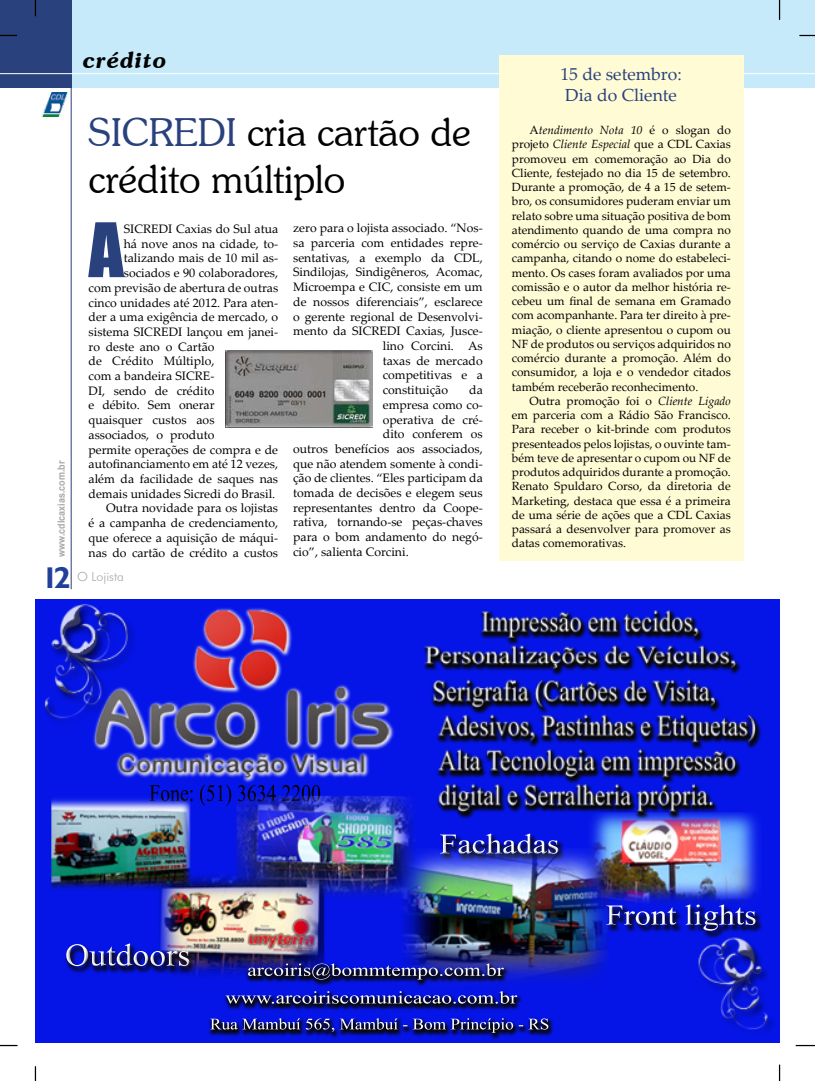
<style>
.page{position:relative;width:815px;height:1081px;background:#fff}
.page>*{position:absolute;margin:0;border:0;box-sizing:border-box;transform-origin:0 0}
.t1{font:69.38px "Impact";color:#29417c}
.t2{font:300 38.75px/46.5px "Souvenir IT Cby BT";color:#000}
.t3{font:700 30px "Humanist 521 BT";color:#21409a}
.t4{font:italic 600 22.5px "Souvenir IT Cby BT";letter-spacing:.05em;color:#000}
.t5{font:17.5px/21px "Palatino Linotype";color:#29417c}
.t6{font:300 12.5px "Futura BT";color:#a7a9ac}
.t7{font:12.25px "Palatino Linotype";color:#000}
.t8{font:11.88px "Palatino Linotype";color:#000}
.t9{font:italic 11.88px "Palatino Linotype";color:#000}
.t10{font:700 10px "Arial";color:#a7a9ac;scale:.9 1}
.s1{color:#29417c}
.s2{font-style:normal}
.s3{font-style:italic}
</style>
<div class="page">
<hr style="left:71px;top:0;width:1px;height:589px;background:#29417c">
<div style="left:71px;top:0;width:744px;height:88px;background:#c7eafb"></div>
<div style="left:0;top:0;width:71px;height:88px;background:#29417c"></div>
<svg style="left:779px;top:0;width:1px;height:20px"></svg>
<svg style="left:35px;top:0;width:1px;height:16px"></svg>
<svg style="left:799px;top:35px;width:16px;height:1px"></svg>
<svg style="left:0;top:35px;width:17px;height:1px"></svg>
<svg style="left:35px;top:1066px;width:1px;height:15px"></svg>
<svg style="left:0;top:1045px;width:18px;height:1px"></svg>
<svg style="left:779px;top:1064px;width:1px;height:17px"></svg>
<svg style="left:796px;top:1045px;width:19px;height:1px"></svg>
<hr style="left:0;top:73px;width:815px;height:1px;background:#fff">
<img style="left:41px;top:93px;width:26px;height:24px">
<div style="left:500px;top:55px;width:244px;height:506px;background:#fffbd5"></div>
<img style="left:225px;top:350px;width:147px;height:77px">
<img style="left:35px;top:599px;width:744px;height:443px">
<p class="t10" style="left:55px;top:557px;width:109px;rotate:-90deg">www.cdlcaxias.com.br</p>
<p class="t3" style="left:42px;top:559px;width:30px">12</p>
<p class="t4" style="left:82px;top:46px;width:85px">crédito</p>
<p class="t5" style="left:561px;top:63px;width:123px">15 de setembro:<br>Dia do Cliente</p>
<p class="t2" style="left:89px;top:109px;width:384px"><span class="s1">SICREDI</span> cria cartão de crédito múltiplo</p>
<p class="t9" style="left:530px;top:122px;width:203px"><span class="s2">A</span>tendimento Nota 10 <span class="s2">é o slogan do</span></p>
<p class="t8" style="left:512px;top:136px;width:220px">projeto <span class="s3">Cliente Especial</span> que a CDL Caxias</p>
<p class="t8" style="left:512px;top:150px;width:220px">promoveu em comemoração ao Dia do</p>
<p class="t8" style="left:512px;top:164px;width:220px">Cliente, festejado no dia 15 de setembro.</p>
<p class="t8" style="left:512px;top:179px;width:220px">Durante a promoção, de 4 a 15 de setem-</p>
<p class="t8" style="left:512px;top:193px;width:220px">bro, os consumidores puderam enviar um</p>
<p class="t8" style="left:512px;top:207px;width:220px">relato sobre uma situação positiva de bom</p>
<p class="t8" style="left:512px;top:221px;width:220px">atendimento quando de uma compra no</p>
<p class="t8" style="left:512px;top:236px;width:220px">comércio ou serviço de Caxias durante a</p>
<p class="t8" style="left:512px;top:250px;width:220px">campanha, citando o nome do estabeleci-</p>
<p class="t8" style="left:512px;top:264px;width:220px">mento. Os cases foram avaliados por uma</p>
<p class="t8" style="left:512px;top:278px;width:220px">comissão e o autor da melhor história re-</p>
<p class="t8" style="left:512px;top:293px;width:220px">cebeu um final de semana em Gramado</p>
<p class="t8" style="left:512px;top:307px;width:220px">com acompanhante. Para ter direito à pre-</p>
<p class="t8" style="left:512px;top:321px;width:220px">miação, o cliente apresentou o cupom ou</p>
<p class="t8" style="left:512px;top:335px;width:220px">NF de produtos ou serviços adquiridos no</p>
<p class="t8" style="left:512px;top:350px;width:220px">comércio durante a promoção. Além do</p>
<p class="t8" style="left:512px;top:364px;width:220px">consumidor, a loja e o vendedor citados</p>
<p class="t8" style="left:512px;top:378px;width:188px">também receberão reconhecimento.</p>
<p class="t8" style="left:530px;top:392px;width:203px">Outra promoção foi o <span class="s3">Cliente Ligado</span></p>
<p class="t8" style="left:512px;top:407px;width:220px">em parceria com a Rádio São Francisco.</p>
<p class="t8" style="left:512px;top:421px;width:220px">Para receber o kit-brinde com produtos</p>
<p class="t8" style="left:512px;top:435px;width:220px">presenteados pelos lojistas, o ouvinte tam-</p>
<p class="t8" style="left:512px;top:449px;width:220px">bém teve de apresentar o cupom ou NF de</p>
<p class="t8" style="left:512px;top:464px;width:220px">produtos adquiridos durante a promoção.</p>
<p class="t8" style="left:512px;top:478px;width:220px">Renato Spuldaro Corso, da diretoria de</p>
<p class="t8" style="left:512px;top:492px;width:220px">Marketing, destaca que essa é a primeira</p>
<p class="t8" style="left:512px;top:506px;width:220px">de uma série de ações que a CDL Caxias</p>
<p class="t8" style="left:512px;top:521px;width:220px">passará a desenvolver para promover as</p>
<p class="t8" style="left:512px;top:535px;width:116px">datas comemorativas.</p>
<p class="t1" style="left:89px;top:196px;width:37px">A</p>
<p class="t7" style="left:124px;top:220px;width:156px">SICREDI Caxias do Sul atua</p>
<p class="t7" style="left:293px;top:219px;width:191px">zero para o lojista associado. “Nos-</p>
<p class="t7" style="left:293px;top:234px;width:191px">sa parceria com entidades repre-</p>
<p class="t7" style="left:293px;top:249px;width:191px">sentativas, a exemplo da CDL,</p>
<p class="t7" style="left:293px;top:264px;width:191px">Sindilojas, Sindigêneros, Acomac,</p>
<p class="t7" style="left:293px;top:278px;width:191px">Microempa e CIC, consiste em um</p>
<p class="t7" style="left:293px;top:293px;width:191px">de nossos diferenciais”, esclarece</p>
<p class="t7" style="left:293px;top:308px;width:191px">o gerente regional de Desenvolvi-</p>
<p class="t7" style="left:293px;top:322px;width:191px">mento da SICREDI Caxias, Jusce-</p>
<p class="t7" style="left:383px;top:337px;width:101px">lino Corcini. As</p>
<p class="t7" style="left:383px;top:352px;width:101px">taxas de mercado</p>
<p class="t7" style="left:383px;top:366px;width:101px">competitivas e a</p>
<p class="t7" style="left:383px;top:381px;width:67px">constituição</p>
<p class="t7" style="left:469px;top:381px;width:15px">da</p>
<p class="t7" style="left:383px;top:396px;width:101px">empresa como co-</p>
<p class="t7" style="left:383px;top:411px;width:101px">operativa de cré-</p>
<p class="t7" style="left:383px;top:425px;width:101px">dito conferem os</p>
<p class="t7" style="left:293px;top:440px;width:191px">outros benefícios aos associados,</p>
<p class="t7" style="left:293px;top:455px;width:191px">que não atendem somente à condi-</p>
<p class="t7" style="left:293px;top:469px;width:191px">ção de clientes. “Eles participam da</p>
<p class="t7" style="left:293px;top:484px;width:191px">tomada de decisões e elegem seus</p>
<p class="t7" style="left:293px;top:499px;width:191px">representantes dentro da Coope-</p>
<p class="t7" style="left:293px;top:513px;width:191px">rativa, tornando-se peças-chaves</p>
<p class="t7" style="left:293px;top:528px;width:191px">para o bom andamento do negó-</p>
<p class="t7" style="left:293px;top:543px;width:117px">cio”, salienta Corcini.</p>
<p class="t7" style="left:124px;top:235px;width:156px">há nove anos na cidade, to-</p>
<p class="t7" style="left:124px;top:250px;width:156px">talizando mais de 10 mil as-</p>
<p class="t7" style="left:124px;top:264px;width:156px">sociados e 90 colaboradores,</p>
<p class="t7" style="left:89px;top:279px;width:191px">com previsão de abertura de outras</p>
<p class="t7" style="left:89px;top:294px;width:191px">cinco unidades até 2012. Para aten-</p>
<p class="t7" style="left:89px;top:308px;width:191px">der a uma exigência de mercado, o</p>
<p class="t7" style="left:89px;top:323px;width:191px">sistema SICREDI lançou em janei-</p>
<p class="t7" style="left:89px;top:338px;width:127px">ro deste ano o Cartão</p>
<p class="t7" style="left:89px;top:352px;width:127px">de Crédito Múltiplo,</p>
<p class="t7" style="left:89px;top:367px;width:127px">com a bandeira SICRE-</p>
<p class="t7" style="left:89px;top:382px;width:127px">DI, sendo de crédito</p>
<p class="t7" style="left:89px;top:397px;width:127px">e débito. Sem onerar</p>
<p class="t7" style="left:89px;top:411px;width:127px">quaisquer custos aos</p>
<p class="t7" style="left:89px;top:426px;width:127px">associados, o produto</p>
<p class="t7" style="left:89px;top:441px;width:191px">permite operações de compra e de</p>
<p class="t7" style="left:89px;top:455px;width:191px">autofinanciamento em até 12 vezes,</p>
<p class="t7" style="left:89px;top:470px;width:191px">além da facilidade de saques nas</p>
<p class="t7" style="left:89px;top:485px;width:188px">demais unidades Sicredi do Brasil.</p>
<p class="t7" style="left:106px;top:499px;width:173px">Outra novidade para os lojistas</p>
<p class="t7" style="left:89px;top:514px;width:191px">é a campanha de credenciamento,</p>
<p class="t7" style="left:89px;top:529px;width:191px">que oferece a aquisição de máqui-</p>
<p class="t7" style="left:89px;top:544px;width:191px">nas do cartão de crédito a custos</p>
<p class="t6" style="left:77px;top:569px;width:48px">O Lojista</p>
</div>
